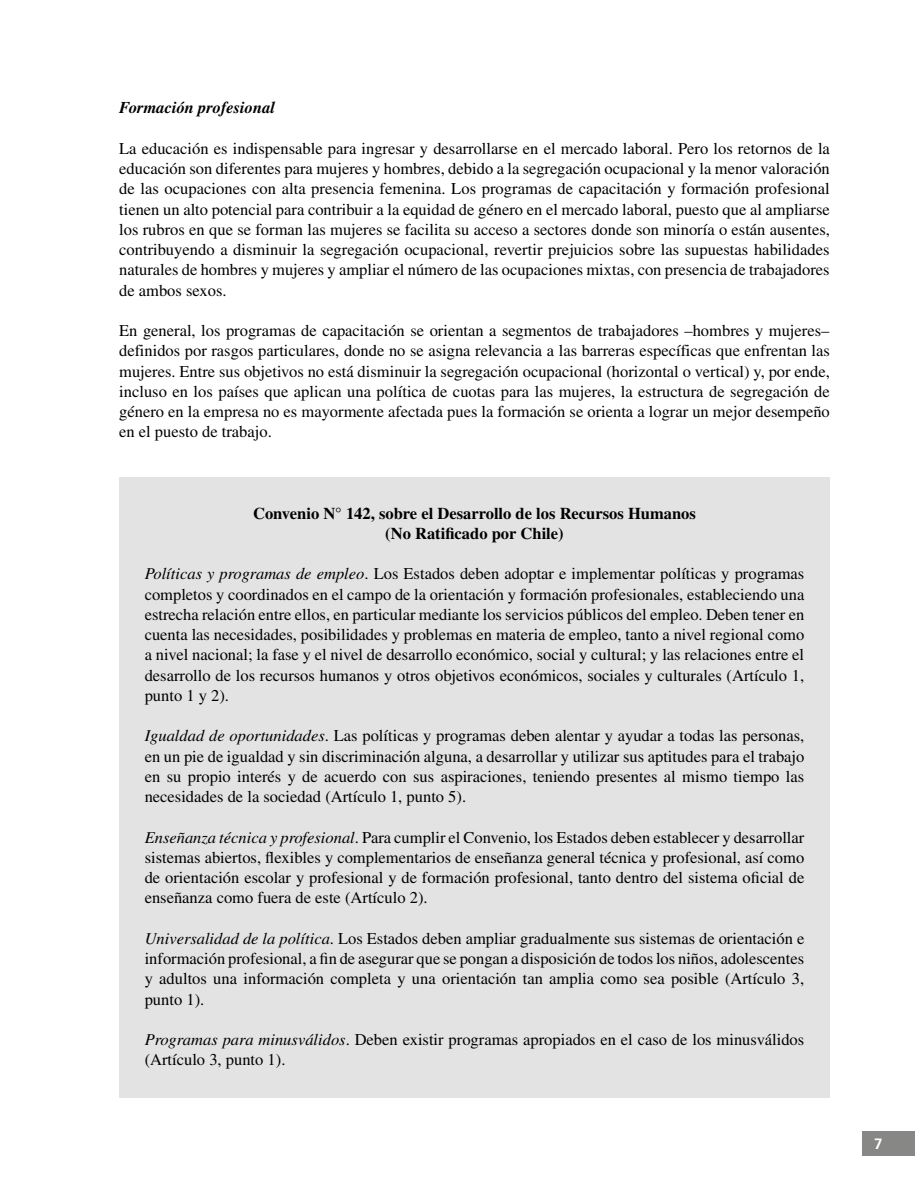
<style>
.page{position:relative;width:915px;height:1191px;background:#fff}
.page>*{position:absolute;margin:0;border:0;box-sizing:border-box;transform-origin:0 0}
.t1{font:16.5px/20.2px "Times LT Std";color:#000;text-align:justify}
.t2{font:700 16.5px/20.2px "Times LT Std";color:#000;text-align:center}
.t3{font:italic 700 16.5px "Times LT Std";color:#000}
.t4{font:700 15px "Frutiger LT Std";color:#fff}
.s1{font-style:italic}
</style>
<div class="page">
<div style="left:862px;top:1131px;width:52px;height:24px;background:#878786"></div>
<div style="left:119px;top:477px;width:710px;height:620px;background:#e3e3e3"></div>
<p class="t3" style="left:119px;top:98px;width:157px">Formación profesional</p>
<p class="t1" style="left:119px;top:138px;width:712px">La educación es indispensable para ingresar y desarrollarse en el mercado laboral. Pero los retornos de la educación son diferentes para mujeres y hombres, debido a la segregación ocupacional y la menor valoración de las ocupaciones con alta presencia femenina. Los programas de capacitación y formación profesional tienen un alto potencial para contribuir a la equidad de género en el mercado laboral, puesto que al ampliarse los rubros en que se forman las mujeres se facilita su acceso a sectores donde son minoría o están ausentes, contribuyendo a disminuir la segregación ocupacional, revertir prejuicios sobre las supuestas habilidades naturales de hombres y mujeres y ampliar el número de las ocupaciones mixtas, con presencia de trabajadores de ambos sexos.</p>
<p class="t1" style="left:119px;top:320px;width:712px">En general, los programas de capacitación se orientan a segmentos de trabajadores –hombres y mujeres– definidos por rasgos particulares, donde no se asigna relevancia a las barreras específicas que enfrentan las mujeres. Entre sus objetivos no está disminuir la segregación ocupacional (horizontal o vertical) y, por ende, incluso en los países que aplican una política de cuotas para las mujeres, la estructura de segregación de género en la empresa no es mayormente afectada pues la formación se orienta a lograr un mejor desempeño en el puesto de trabajo.</p>
<p class="t2" style="left:253px;top:502px;width:444px">Convenio N° 142, sobre el Desarrollo de los Recursos Humanos (No Ratificado por Chile)</p>
<p class="t1" style="left:145px;top:563px;width:661px"><span class="s1">Políticas y programas de empleo</span>. Los Estados deben adoptar e implementar políticas y programas completos y coordinados en el campo de la orientación y formación profesionales, estableciendo una estrecha relación entre ellos, en particular mediante los servicios públicos del empleo. Deben tener en cuenta las necesidades, posibilidades y problemas en materia de empleo, tanto a nivel regional como a nivel nacional; la fase y el nivel de desarrollo económico, social y cultural; y las relaciones entre el desarrollo de los recursos humanos y otros objetivos económicos, sociales y culturales (Artículo 1, punto 1 y 2).</p>
<p class="t1" style="left:145px;top:725px;width:661px"><span class="s1">Igualdad de oportunidades</span>. Las políticas y programas deben alentar y ayudar a todas las personas, en un pie de igualdad y sin discriminación alguna, a desarrollar y utilizar sus aptitudes para el trabajo en su propio interés y de acuerdo con sus aspiraciones, teniendo presentes al mismo tiempo las necesidades de la sociedad (Artículo 1, punto 5).</p>
<p class="t1" style="left:145px;top:827px;width:661px"><span class="s1">Enseñanza técnica y profesional</span>. Para cumplir el Convenio, los Estados deben establecer y desarrollar sistemas abiertos, flexibles y complementarios de enseñanza general técnica y profesional, así como de orientación escolar y profesional y de formación profesional, tanto dentro del sistema oficial de enseñanza como fuera de este (Artículo 2).</p>
<p class="t1" style="left:145px;top:928px;width:661px"><span class="s1">Universalidad de la política</span>. Los Estados deben ampliar gradualmente sus sistemas de orientación e información profesional, a fin de asegurar que se pongan a disposición de todos los niños, adolescentes y adultos una información completa y una orientación tan amplia como sea posible (Artículo 3, punto 1).</p>
<p class="t1" style="left:145px;top:1029px;width:660px"><span class="s1">Programas para minusválidos</span>. Deben existir programas apropiados en el caso de los minusválidos (Artículo 3, punto 1).</p>
<p class="t4" style="left:873px;top:1134px;width:10px">7</p>
</div>
